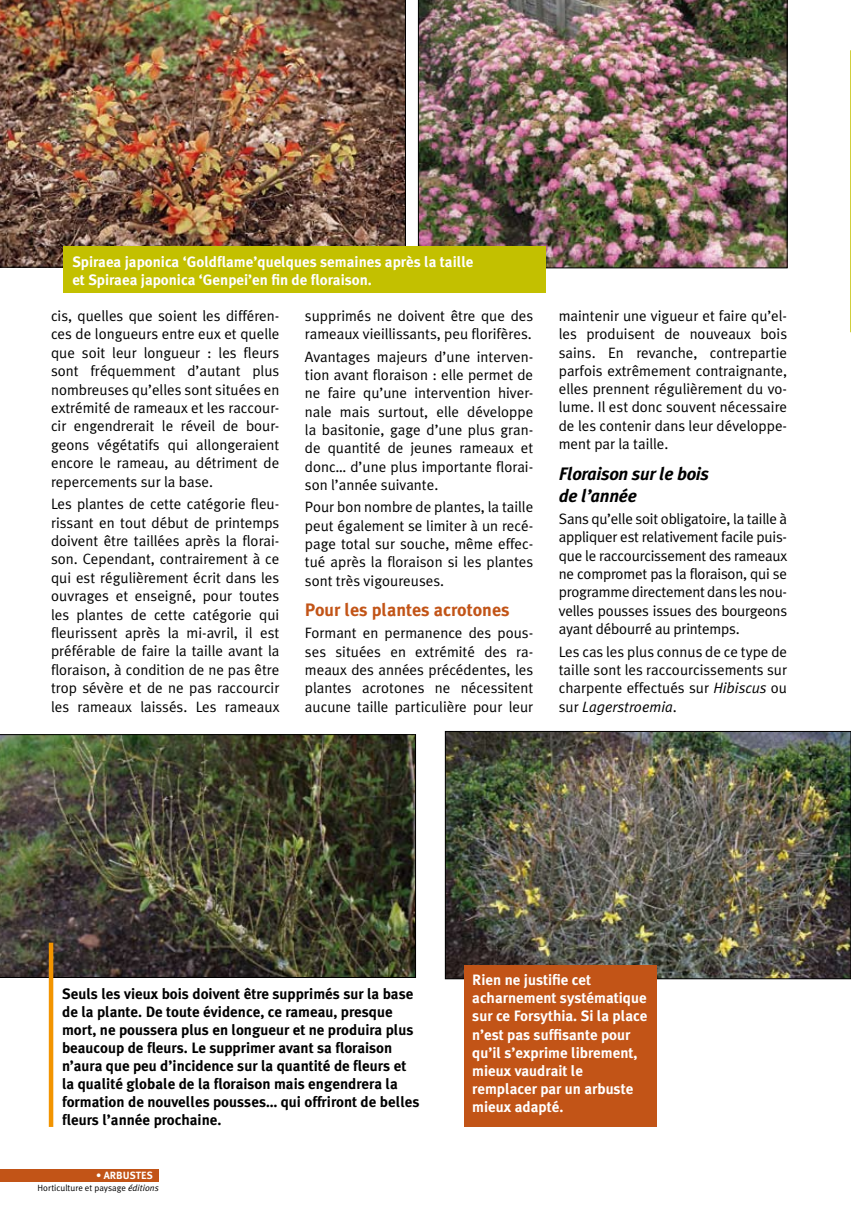
<style>
.page{position:relative;width:851px;height:1212px;background:#fff}
.page>*{position:absolute;margin:0;border:0;box-sizing:border-box;transform-origin:0 0}
.t1{font:italic 700 18px/21.9px "Meta Plus";letter-spacing:-.015em;color:#000}
.t2{font:700 18px "Meta Plus";color:#c25417}
.t3{font:15px/18.3px "Meta Plus Normal";color:#000;text-align:justify}
.t4{font:700 15px/18px "Meta Plus";color:#000}
.t5{font:700 15px/18px "Meta Plus";color:#fff}
.t6{font:700 10.5px "Meta Plus";color:#fff}
.t7{font:9px "Meta Plus Normal";color:#000}
.s1{font-style:italic}
</style>
<div class="page">
<svg style="left:850px;top:50px;width:1px;height:282px"></svg>
<div style="left:0;top:1169px;width:159px;height:13px;background:#c25417"></div>
<img style="left:0;top:734px;width:416px;height:244px">
<img style="left:447px;top:733px;width:401px;height:244px">
<div style="left:445px;top:731px;width:405px;height:248px;border:1px solid #000"></div>
<img style="left:418px;top:0;width:369px;height:268px">
<img style="left:0;top:0;width:406px;height:268px">
<div style="left:64px;top:247px;width:482px;height:46px;background:#c3c000"></div>
<div style="left:463px;top:965px;width:193px;height:162px;background:#c25417"></div>
<hr style="left:49px;top:943px;width:4px;height:184px;background:#f29400">
<p class="t5" style="left:72px;top:252px;width:402px">Spiraea japonica ‘Goldflame’quelques semaines après la taille et Spiraea japonica ‘Genpei’en fin de floraison.</p>
<p class="t3" style="left:51px;top:306px;width:230px">cis, quelles que soient les différen&shy;ces de longueurs entre eux et quelle que soit leur longueur : les fleurs sont fréquemment d’autant plus nombreuses qu’elles sont situées en extrémité de rameaux et les raccour&shy;cir engendrerait le réveil de bour&shy;geons végétatifs qui allongeraient encore le rameau, au détriment de repercements sur la base.</p>
<p class="t3" style="left:51px;top:495px;width:230px">Les plantes de cette catégorie fleu&shy;rissant en tout début de printemps doivent être taillées après la florai&shy;son. Cependant, contrairement à ce qui est régulièrement écrit dans les ouvrages et enseigné, pour toutes les plantes de cette catégorie qui fleurissent après la mi-avril, il est préférable de faire la taille avant la floraison, à condition de ne pas être trop sévère et de ne pas raccourcir les rameaux laissés. Les rameaux</p>
<p class="t3" style="left:305px;top:306px;width:230px">supprimés ne doivent être que des rameaux vieillissants, peu florifères.</p>
<p class="t3" style="left:305px;top:347px;width:230px">Avantages majeurs d’une interven&shy;tion avant floraison : elle permet de ne faire qu’une intervention hiver&shy;nale mais surtout, elle développe la basitonie, gage d’une plus gran&shy;de quantité de jeunes rameaux et donc… d’une plus importante florai&shy;son l’année suivante.</p>
<p class="t3" style="left:305px;top:498px;width:230px">Pour bon nombre de plantes, la taille peut également se limiter à un recé&shy;page total sur souche, même effec&shy;tué après la floraison si les plantes sont très vigoureuses.</p>
<p class="t2" style="left:305px;top:599px;width:206px">Pour les plantes acrotones</p>
<p class="t3" style="left:305px;top:624px;width:230px">Formant en permanence des pous&shy;ses situées en extrémité des ra&shy;meaux des années précédentes, les plantes acrotones ne nécessitent aucune taille particulière pour leur</p>
<p class="t3" style="left:558px;top:306px;width:230px">maintenir une vigueur et faire qu’el&shy;les produisent de nouveaux bois sains. En revanche, contrepartie parfois extrêmement contraignante, elles prennent régulièrement du vo&shy;lume. Il est donc souvent nécessaire de les contenir dans leur développe&shy;ment par la taille.</p>
<p class="t1" style="left:558px;top:462px;width:152px">Floraison sur le bois de l’année</p>
<p class="t3" style="left:558px;top:509px;width:230px">Sans qu’elle soit obligatoire, la taille à appliquer est relativement facile puis&shy;que le raccourcissement des rameaux ne compromet pas la floraison, qui se programme directement dans les nou&shy;velles pousses issues des bourgeons ayant débourré au printemps.</p>
<p class="t3" style="left:558px;top:642px;width:230px">Les cas les plus connus de ce type de taille sont les raccourcissements sur charpente effectués sur <span class="s1">Hibiscus</span> ou sur <span class="s1">Lagerstroemia</span>.</p>
<p class="t4" style="left:62px;top:984px;width:359px">Seuls les vieux bois doivent être supprimés sur la base de la plante. De toute évidence, ce rameau, presque mort, ne poussera plus en longueur et ne produira plus beaucoup de fleurs. Le supprimer avant sa floraison n’aura que peu d’incidence sur la quantité de fleurs et la qualité globale de la floraison mais engendrera la formation de nouvelles pousses… qui offriront de belles fleurs l’année prochaine.</p>
<p class="t6" style="left:96px;top:1169px;width:58px">• Arbustes</p>
<p class="t7" style="left:38px;top:1183px;width:123px">Horticulture et paysage <span class="s1">éditions</span></p>
<p class="t5" style="left:472px;top:971px;width:176px">Rien ne justifie cet acharnement systématique sur ce Forsythia. Si la place n’est pas suffisante pour qu’il s’exprime librement, mieux vaudrait le remplacer par un arbuste mieux adapté.</p>
</div>
